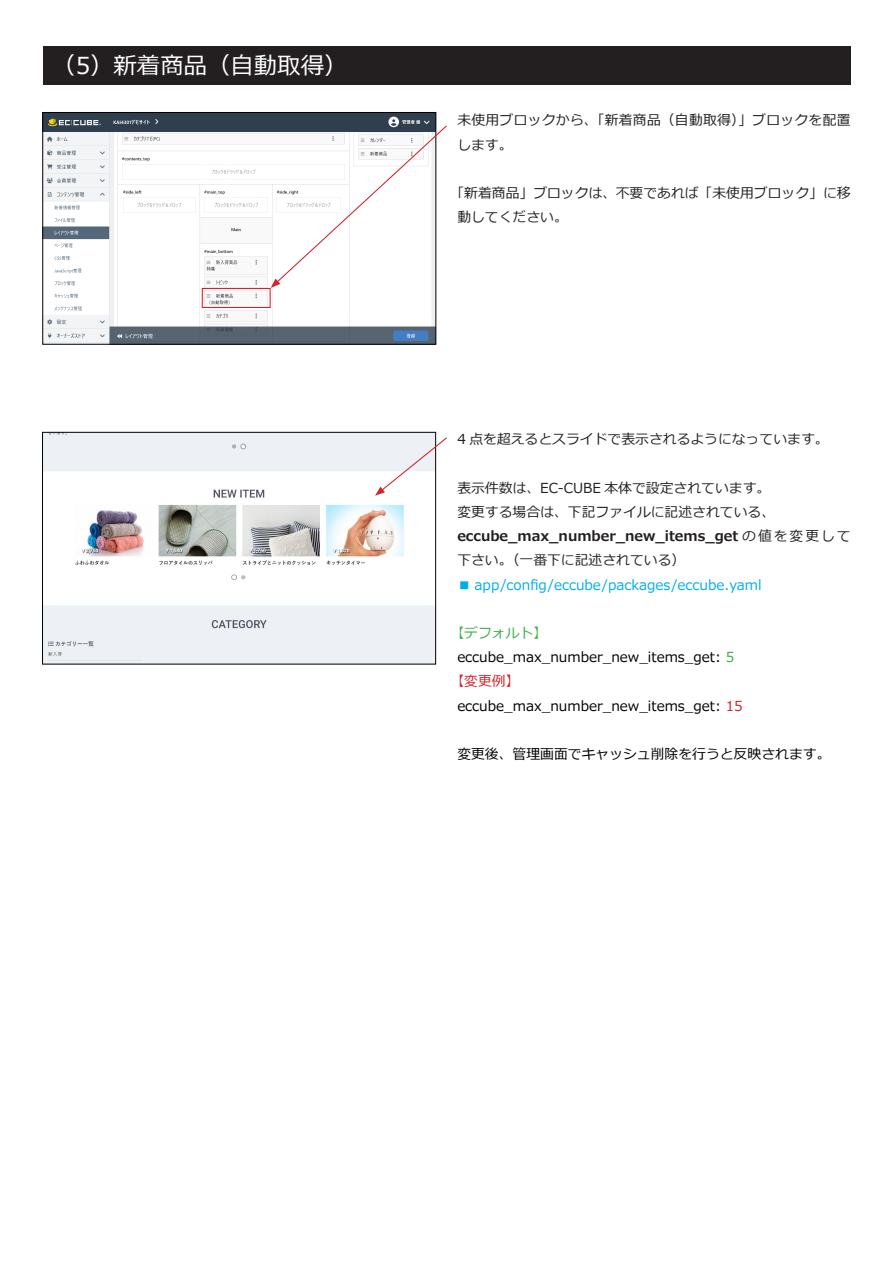
<style>
.page{position:relative;width:893px;height:1263px;background:#fff}
.page>*{position:absolute;margin:0;border:0;box-sizing:border-box;transform-origin:0 0}
.t1{font:23.4px "Meiryo";color:#fff}
.t2{font:13.8px/24.2px "Meiryo";color:#231f20}
.t3{font:13.8px "Meiryo";color:#000}
.t4{font:700 13.8px/24.2px "Meiryo";color:#231f20}
.t5{font:13.8px "Meiryo";color:#00aeef}
.t6{font:13.8px/24.2px "Meiryo";letter-spacing:.02em;color:#231f20}
.t7{font:13.8px "Meiryo";color:#40ae49}
.t8{font:13.8px "Meiryo";color:#d1232a}
.s1{font-weight:400}
.s2{color:#40ae49}
.s3{color:#d1232a}
</style>
<div class="page">
<img style="left:44px;top:434px;width:390px;height:228px">
<div style="left:42px;top:432px;width:394px;height:232px;border:1px solid #000"></div>
<img style="left:45px;top:114px;width:389px;height:228px">
<div style="left:43px;top:112px;width:393px;height:232px;border:1px solid #000"></div>
<div style="left:43px;top:46px;width:808px;height:38px;background:#231f20"></div>
<div style="left:202px;top:288px;width:69px;height:20px;border:1px solid #d1232a"></div>
<svg style="left:375px;top:436px;width:72px;height:60px"></svg>
<svg style="left:271px;top:124px;width:176px;height:164px"></svg>
<p class="t1" style="left:52px;top:49px;width:297px">（5）新着商品（自動取得）</p>
<p class="t6" style="left:457px;top:109px;width:395px">未使用ブロックから、「新着商品（自動取得）」ブロックを配置します。</p>
<p class="t2" style="left:457px;top:182px;width:395px;text-indent:-7px">「新着商品」ブロックは、不要であれば「未使用ブロック」に移動してください。</p>
<p class="t2" style="left:457px;top:428px;width:373px">4 点を超えるとスライドで表示されるようになっています。</p>
<p class="t2" style="left:457px;top:476px;width:314px">表示件数は、EC-CUBE 本体で設定されています。</p>
<p class="t2" style="left:457px;top:501px;width:319px">変更する場合は、下記ファイルに記述されている、</p>
<p class="t4" style="left:457px;top:525px;width:395px">eccube_max_number_new_items_get <span class="s1">の値を変更して下さい。（一番下に記述されている）</span></p>
<p class="t5" style="left:457px;top:575px;width:306px">■ app/config/eccube/packages/eccube.yaml</p>
<p class="t7" style="left:450px;top:623px;width:98px">【デフォルト】</p>
<p class="t3" style="left:457px;top:647px;width:278px">eccube_max_number_new_items_get: <span class="s2">5</span></p>
<p class="t8" style="left:450px;top:672px;width:71px">【変更例】</p>
<p class="t3" style="left:457px;top:696px;width:287px">eccube_max_number_new_items_get: <span class="s3">15</span></p>
<p class="t3" style="left:457px;top:744px;width:375px">変更後、管理画面でキャッシュ削除を行うと反映されます。</p>
</div>
